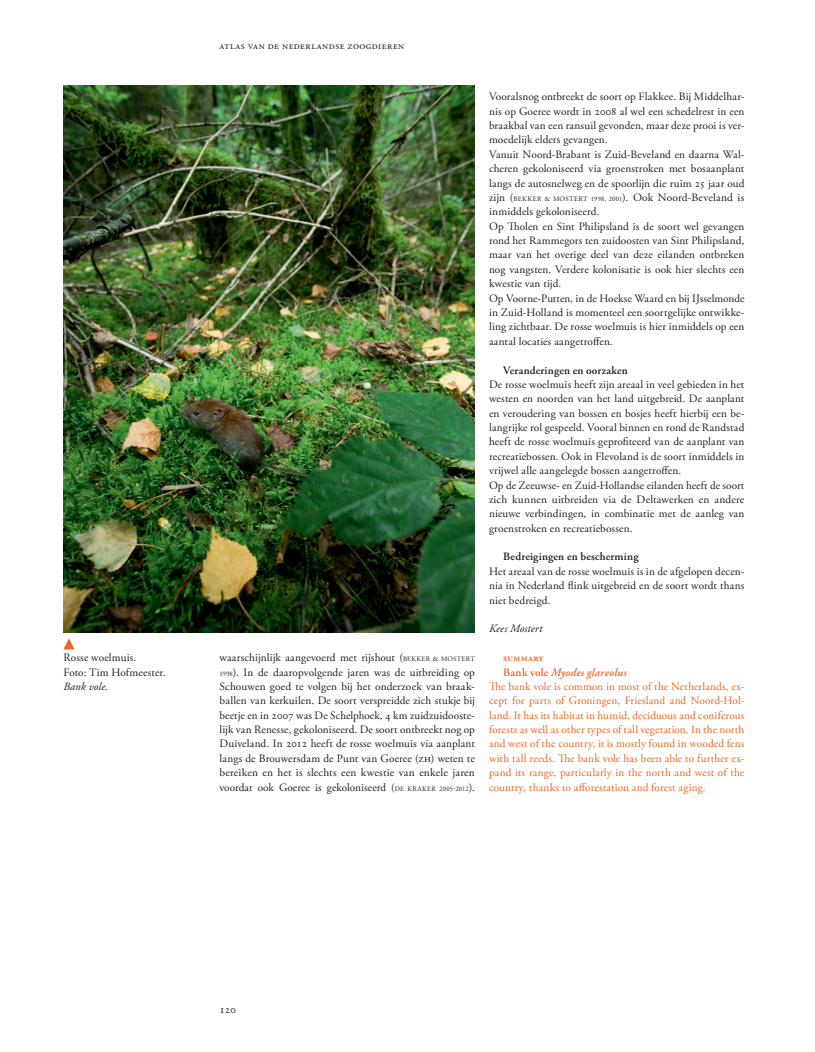
<style>
.page{position:relative;width:815px;height:1052px;background:#fff}
.page>*{position:absolute;margin:0;border:0;box-sizing:border-box;transform-origin:0 0}
.t1{font:11.25px/14.4px "Adobe Garamond Pro";color:#231f20}
.t2{font:11.25px/14.4px "Adobe Garamond Pro";color:#f36421}
.t3{font:600 11.25px "Adobe Garamond Pro";letter-spacing:.015em;color:#231f20}
.t4{font:italic 11.25px "Adobe Garamond Pro";letter-spacing:.015em;color:#231f20}
.t5{font:11.25px "Universal Std Newswith Comm Pi";color:#f36421}
.t6{font:10.62px "Adobe Garamond Pro";letter-spacing:.045em;color:#231f20}
.t7{font:600 10px "Adobe Garamond Pro";letter-spacing:.03em;color:#f36421}
.s1{font-size:6.88px}
.s2{font-weight:600}
.s3{font-weight:600;font-style:italic}
</style>
<div class="page">
<img style="left:63px;top:86px;width:411px;height:546px">
<p class="t5" style="left:63px;top:638px;width:13px">▲</p>
<p class="t1" style="left:63px;top:651px;width:104px">Rosse woelmuis.<br>Foto: Tim Hofmeester.</p>
<p class="t4" style="left:63px;top:679px;width:46px">Bank vole.</p>
<p class="t6" style="left:219px;top:39px;width:186px">atlas van de nederlandse zoogdieren</p>
<p class="t1" style="left:219px;top:651px;width:257px;text-align:justify">waarschijnlijk aangevoerd met rijshout (<span class="s1">BEKKER &amp; MOSTERT 1998</span>). In de daaropvolgende jaren was de uitbreiding op Schouwen goed te volgen bij het onderzoek van braak&shy;ballen van kerkuilen. De soort verspreidde zich stukje bij beetje en in 2007 was De Schelphoek, 4 km zuidzuidooste&shy;lijk van Renesse, gekoloniseerd. De soort ontbreekt nog op Duiveland. In 2012 heeft de rosse woelmuis via aanplant langs de Brouwersdam de Punt van Goeree (zh) weten te bereiken en het is slechts een kwestie van enkele jaren voordat ook Goeree is gekoloniseerd (<span class="s1">DE KRAKER 2005-2012</span>).</p>
<p class="t1" style="left:489px;top:90px;width:257px">Vooralsnog ontbreekt de soort op Flakkee. Bij Middelhar&shy;nis op Goeree wordt in 2008 al wel een schedelrest in een braakbal van een ransuil gevonden, maar deze prooi is ver&shy;moedelijk elders gevangen.<br>Vanuit Noord-Brabant is Zuid-Beveland en daarna Wal&shy;cheren gekoloniseerd via groenstroken met bosaanplant langs de autosnelweg en de spoorlijn die ruim 25 jaar oud zijn (<span class="s1">BEKKER &amp; MOSTERT 1998, 2001</span>). Ook Noord-Beveland is inmiddels gekoloniseerd.<br>Op Tholen en Sint Philipsland is de soort wel gevangen rond het Rammegors ten zuidoosten van Sint Philipsland, maar van het overige deel van deze eilanden ontbreken nog vangsten. Verdere kolonisatie is ook hier slechts een kwestie van tijd.<br>Op Voorne-Putten, in de Hoekse Waard en bij IJsselmonde in Zuid-Holland is momenteel een soortgelijke ontwikke&shy;ling zichtbaar. De rosse woelmuis is hier inmiddels op een aantal locaties aangetroffen.</p>
<p class="t3" style="left:503px;top:363px;width:126px">Veranderingen en oorzaken</p>
<p class="t1" style="left:489px;top:377px;width:257px">De rosse woelmuis heeft zijn areaal in veel gebieden in het westen en noorden van het land uitgebreid. De aanplant en veroudering van bossen en bosjes heeft hierbij een be&shy;langrijke rol gespeeld. Vooral binnen en rond de Randstad heeft de rosse woelmuis geprofiteerd van de aanplant van recreatiebossen. Ook in Flevoland is de soort inmiddels in vrijwel alle aangelegde bossen aangetroffen.<br>Op de Zeeuwse- en Zuid-Hollandse eilanden heeft de soort zich kunnen uitbreiden via de Deltawerken en andere nieuwe verbindingen, in combinatie met de aanleg van groenstroken en recreatiebossen.</p>
<p class="t3" style="left:503px;top:550px;width:137px">Bedreigingen en bescherming</p>
<p class="t1" style="left:489px;top:564px;width:257px;text-align:justify">Het areaal van de rosse woelmuis is in de afgelopen decen&shy;nia in Nederland flink uitgebreid en de soort wordt thans niet bedreigd.</p>
<p class="t4" style="left:489px;top:622px;width:55px">Kees Mostert</p>
<p class="t7" style="left:503px;top:652px;width:42px">summary</p>
<p class="t2" style="left:489px;top:665px;width:257px;text-indent:14px"><span class="s2">Bank vole</span> <span class="s3">Myodes glareolus<br></span>The bank vole is common in most of the Netherlands, ex&shy;cept for parts of Groningen, Friesland and Noord-Hol&shy;land. It has its habitat in humid, deciduous and coniferous forests as well as other types of tall vegetation. In the north and west of the country, it is mostly found in wooded fens with tall reeds. The bank vole has been able to further ex&shy;pand its range, particularly in the north and west of the country, thanks to afforestation and forest aging.</p>
<p class="t1" style="left:219px;top:1002px;width:18px">120</p>
</div>
